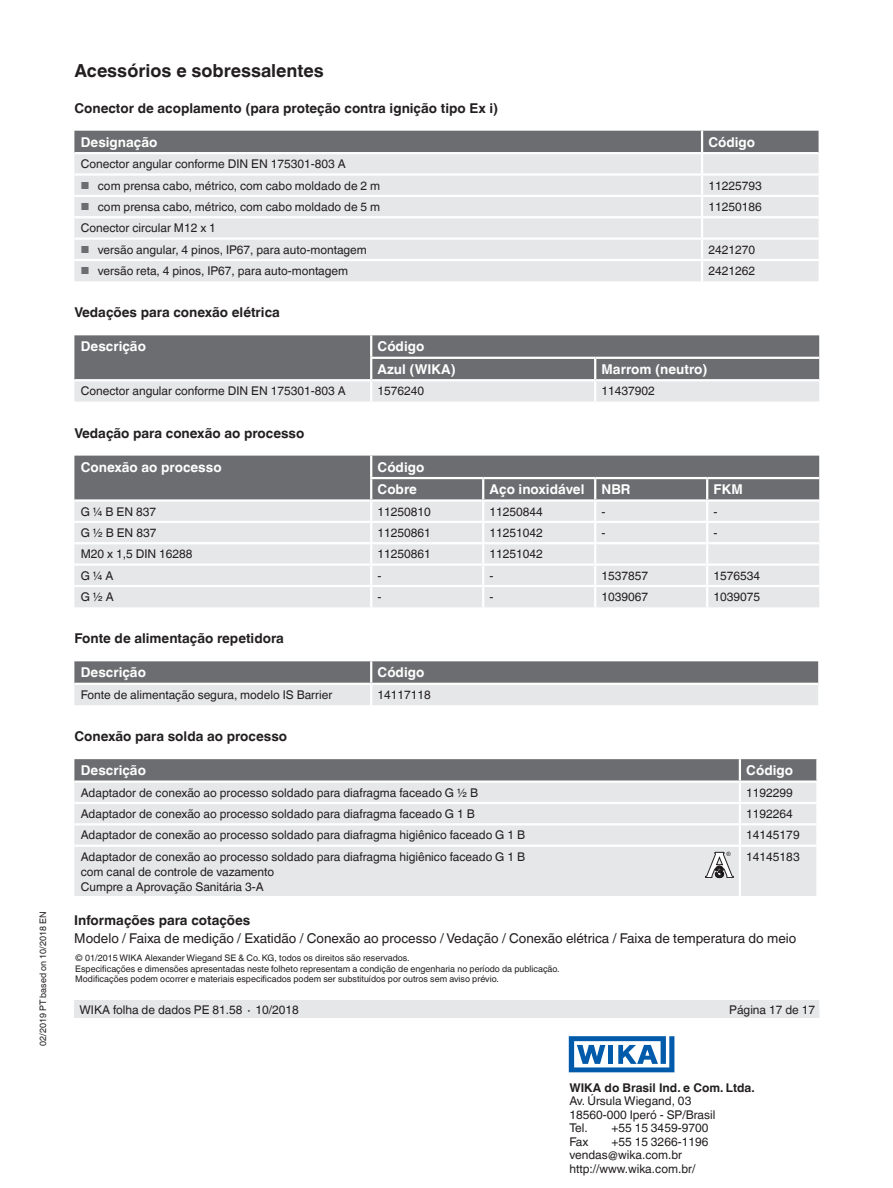
<style>
.page{position:relative;width:893px;height:1188px;background:#fff}
.page>*{position:absolute;margin:0;border:0;box-sizing:border-box;transform-origin:0 0}
.t1{font:700 18px "Helvetica World";color:#231f20}
.t2{font:700 13.5px "Helvetica World";color:#231f20}
.t3{font:700 13.5px/22.5px "Helvetica World";color:#fff}
.t4{font:13.5px "Helvetica World";color:#231f20}
.t5{font:12px/13.5px "Helvetica World";color:#231f20}
.t6{font:700 12px "Helvetica World";color:#231f20}
.t7{font:9px/10.5px "Helvetica World";color:#231f20}
.t8{font:6px "Arial";color:#231f20}
.s1{font-size:10.2px;color:#6c6d70}
</style>
<div class="page">
<div style="left:74px;top:1000px;width:745px;height:18px;background:#e6e7e9"></div>
<svg style="left:569px;top:1036px;width:105px;height:36px"></svg>
<div style="left:74px;top:261px;width:745px;height:20px;background:#e6e7e9"></div>
<svg style="left:74px;top:131px;width:745px;height:128px;background:#d4d5d7"></svg>
<hr style="left:701px;top:261px;width:2px;height:20px;background:#fff">
<svg style="left:74px;top:335px;width:745px;height:67px;background:#959699"></svg>
<hr style="left:370px;top:335px;width:2px;height:22px;background:#fff">
<hr style="left:370px;top:357px;width:225px;height:2px;background:#fff">
<hr style="left:370px;top:359px;width:2px;height:20px;background:#fff">
<hr style="left:595px;top:357px;width:224px;height:2px;background:#fff">
<hr style="left:594px;top:359px;width:2px;height:20px;background:#fff">
<hr style="left:74px;top:379px;width:297px;height:2px;background:#fff">
<hr style="left:371px;top:379px;width:224px;height:2px;background:#fff">
<hr style="left:370px;top:381px;width:2px;height:21px;background:#fff">
<hr style="left:595px;top:379px;width:224px;height:2px;background:#fff">
<hr style="left:594px;top:381px;width:2px;height:21px;background:#fff">
<div style="left:74px;top:587px;width:745px;height:20px;background:#e6e7e9"></div>
<svg style="left:74px;top:456px;width:745px;height:129px;background:#c0c1c3"></svg>
<hr style="left:370px;top:587px;width:2px;height:20px;background:#fff">
<hr style="left:482px;top:587px;width:2px;height:20px;background:#fff">
<hr style="left:594px;top:587px;width:2px;height:20px;background:#fff">
<hr style="left:706px;top:587px;width:2px;height:20px;background:#fff">
<svg style="left:74px;top:661px;width:744px;height:44px;background:#a8a9ac"></svg>
<hr style="left:370px;top:661px;width:2px;height:22px;background:#fff">
<hr style="left:74px;top:683px;width:297px;height:2px;background:#fff">
<hr style="left:371px;top:683px;width:447px;height:2px;background:#fff">
<hr style="left:370px;top:685px;width:2px;height:20px;background:#fff">
<div style="left:74px;top:825px;width:742px;height:71px;background:#e6e7e9"></div>
<svg style="left:74px;top:759px;width:743px;height:64px;background:#bfc0c2"></svg>
<hr style="left:816px;top:804px;width:3px;height:19px;background:#fff">
<hr style="left:739px;top:825px;width:2px;height:20px;background:#fff">
<hr style="left:74px;top:845px;width:666px;height:2px;background:#fff">
<hr style="left:740px;top:845px;width:79px;height:2px;background:#fff">
<hr style="left:739px;top:847px;width:2px;height:49px;background:#fff">
<svg style="left:705px;top:852px;width:29px;height:26px"></svg>
<p class="t7" style="left:38px;top:1046px;width:136px;rotate:-90deg">02/2019 PT based on 10/2018 EN</p>
<h1 class="t1" style="left:74px;top:60px;width:251px">Acessórios e sobressalentes</h1>
<p class="t2" style="left:74px;top:100px;width:425px">Conector de acoplamento (para proteção contra ignição tipo Ex i)</p>
<p class="t3" style="left:81px;top:131px;width:78px">Designação</p>
<p class="t3" style="left:708px;top:131px;width:48px">Código</p>
<p class="t5" style="left:81px;top:157px;width:266px">Conector angular conforme DIN EN 175301-803 A</p>
<p class="t5" style="left:81px;top:179px;width:301px"><span class="s1">■</span> com prensa cabo, métrico, com cabo moldado de 2 m</p>
<p class="t5" style="left:708px;top:179px;width:55px">11225793</p>
<p class="t5" style="left:81px;top:200px;width:301px"><span class="s1">■</span> com prensa cabo, métrico, com cabo moldado de 5 m</p>
<p class="t5" style="left:708px;top:200px;width:55px">11250186</p>
<p class="t5" style="left:81px;top:221px;width:137px">Conector circular M12 x 1</p>
<p class="t5" style="left:81px;top:243px;width:288px"><span class="s1">■</span> versão angular, 4 pinos, IP67, para auto-montagem</p>
<p class="t5" style="left:708px;top:243px;width:48px">2421270</p>
<p class="t5" style="left:81px;top:264px;width:269px"><span class="s1">■</span> versão reta, 4 pinos, IP67, para auto-montagem</p>
<p class="t5" style="left:708px;top:264px;width:48px">2421262</p>
<p class="t2" style="left:74px;top:305px;width:207px">Vedações para conexão elétrica</p>
<p class="t3" style="left:81px;top:336px;width:67px">Descrição</p>
<p class="t3" style="left:378px;top:336px;width:80px">Código<br>Azul (WIKA)</p>
<p class="t3" style="left:602px;top:358px;width:108px">Marrom (neutro)</p>
<p class="t5" style="left:81px;top:384px;width:266px">Conector angular conforme DIN EN 175301-803 A</p>
<p class="t5" style="left:378px;top:384px;width:48px">1576240</p>
<p class="t5" style="left:602px;top:384px;width:55px">11437902</p>
<p class="t2" style="left:74px;top:425px;width:232px">Vedação para conexão ao processo</p>
<p class="t3" style="left:81px;top:456px;width:142px">Conexão ao processo</p>
<p class="t3" style="left:378px;top:456px;width:48px">Código<br>Cobre</p>
<p class="t3" style="left:490px;top:478px;width:96px">Aço inoxidável</p>
<p class="t3" style="left:602px;top:478px;width:30px">NBR</p>
<p class="t3" style="left:714px;top:478px;width:31px">FKM</p>
<p class="t5" style="left:81px;top:505px;width:77px">G ¼ B EN 837</p>
<p class="t5" style="left:378px;top:505px;width:55px">11250810</p>
<p class="t5" style="left:490px;top:505px;width:55px">11250844</p>
<p class="t5" style="left:602px;top:505px;width:5px">-</p>
<p class="t5" style="left:714px;top:505px;width:5px">-</p>
<p class="t5" style="left:81px;top:526px;width:77px">G ½ B EN 837</p>
<p class="t5" style="left:378px;top:526px;width:55px">11250861</p>
<p class="t5" style="left:490px;top:526px;width:55px">11251042</p>
<p class="t5" style="left:602px;top:526px;width:5px">-</p>
<p class="t5" style="left:714px;top:526px;width:5px">-</p>
<p class="t5" style="left:81px;top:547px;width:113px">M20 x 1,5 DIN 16288</p>
<p class="t5" style="left:378px;top:547px;width:55px">11250861</p>
<p class="t5" style="left:490px;top:547px;width:55px">11251042</p>
<p class="t5" style="left:81px;top:569px;width:34px">G ¼ A</p>
<p class="t5" style="left:378px;top:569px;width:5px">-</p>
<p class="t5" style="left:490px;top:569px;width:5px">-</p>
<p class="t5" style="left:602px;top:569px;width:48px">1537857</p>
<p class="t5" style="left:713px;top:569px;width:48px">1576534</p>
<p class="t5" style="left:81px;top:590px;width:35px">G ½ A</p>
<p class="t5" style="left:378px;top:590px;width:5px">-</p>
<p class="t5" style="left:490px;top:590px;width:5px">-</p>
<p class="t5" style="left:602px;top:590px;width:48px">1039067</p>
<p class="t5" style="left:713px;top:590px;width:48px">1039075</p>
<p class="t2" style="left:74px;top:631px;width:211px">Fonte de alimentação repetidora</p>
<p class="t3" style="left:81px;top:662px;width:67px">Descrição</p>
<p class="t3" style="left:378px;top:662px;width:48px">Código</p>
<p class="t5" style="left:81px;top:688px;width:253px">Fonte de alimentação segura, modelo IS Barrier</p>
<p class="t5" style="left:378px;top:688px;width:55px">14117118</p>
<p class="t2" style="left:74px;top:729px;width:214px">Conexão para solda ao processo</p>
<p class="t3" style="left:81px;top:759px;width:67px">Descrição</p>
<p class="t3" style="left:746px;top:759px;width:48px">Código</p>
<p class="t5" style="left:81px;top:786px;width:399px">Adaptador de conexão ao processo soldado para diafragma faceado G ½ B</p>
<p class="t5" style="left:746px;top:786px;width:48px">1192299</p>
<p class="t5" style="left:81px;top:807px;width:396px">Adaptador de conexão ao processo soldado para diafragma faceado G 1 B</p>
<p class="t5" style="left:746px;top:807px;width:48px">1192264</p>
<p class="t5" style="left:81px;top:828px;width:446px">Adaptador de conexão ao processo soldado para diafragma higiênico faceado G 1 B</p>
<p class="t5" style="left:746px;top:828px;width:55px">14145179</p>
<p class="t5" style="left:81px;top:849px;width:446px;line-height:15px">Adaptador de conexão ao processo soldado para diafragma higiênico faceado G 1 B com canal de controle de vazamento<br>Cumpre a Aprovação Sanitária 3-A</p>
<p class="t5" style="left:746px;top:850px;width:55px">14145183</p>
<p class="t8" style="left:726px;top:850px;width:6px">®</p>
<p class="t2" style="left:74px;top:912px;width:178px">Informações para cotações</p>
<p class="t4" style="left:74px;top:930px;width:724px">Modelo / Faixa de medição / Exatidão / Conexão ao processo / Vedação / Conexão elétrica / Faixa de temperatura do meio</p>
<p class="t7" style="left:75px;top:953px;width:486px">© 01/2015 WIKA Alexander Wiegand SE &amp; Co. KG, todos os direitos são reservados.<br>Especificações e dimensões apresentadas neste folheto representam a condição de engenharia no período da publicação.<br>Modificações podem ocorrer e materiais especificados podem ser substituídos por outros sem aviso prévio.</p>
<p class="t5" style="left:80px;top:1003px;width:221px">WIKA folha de dados PE 81.58 ∙ 10/2018</p>
<p class="t5" style="left:729px;top:1003px;width:87px">Página 17 de 17</p>
<p class="t6" style="left:569px;top:1080px;width:187px">WIKA do Brasil Ind. e Com. Ltda.</p>
<p class="t5" style="left:569px;top:1094px;width:148px">Av. Úrsula Wiegand, 03<br>18560-000 Iperó - SP/Brasil<br>Tel.</p>
<p class="t5" style="left:611px;top:1121px;width:98px">+55 15 3459-9700</p>
<p class="t5" style="left:569px;top:1135px;width:21px">Fax</p>
<p class="t5" style="left:569px;top:1135px;width:140px;text-indent:42px">+55 15 3266-1196 vendas@wika.com.br http://www.wika.com.br/</p>
</div>
